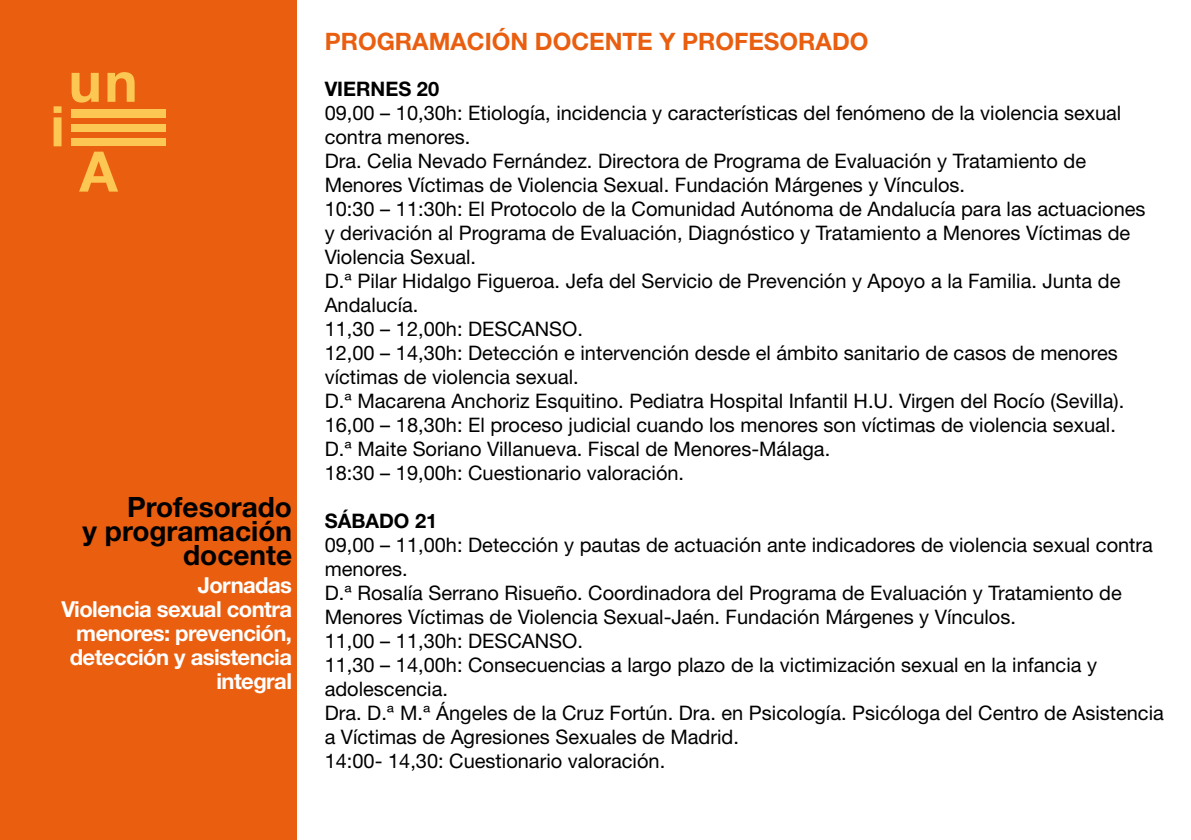
<style>
.page{position:relative;width:1191px;height:840px;background:#fff}
.page>*{position:absolute;margin:0;border:0;box-sizing:border-box;transform-origin:0 0}
.t1{font:700 28px/24px "Helvetica Neue";color:#000;text-align:right}
.t2{font:700 24px "Helvetica Neue";color:#e95e0f}
.t3{font:700 22px/24px "Helvetica Neue";letter-spacing:-.025em;color:#fff;text-align:right}
.t4{font:20px/24px "Helvetica Neue";color:#000}
.t5{font:700 20px "Helvetica Neue";color:#000}
</style>
<div class="page">
<div style="left:0;top:0;width:296px;height:839px;background:#e95e0f"></div>
<svg style="left:72px;top:73px;width:27px;height:29px"></svg>
<svg style="left:107px;top:72px;width:28px;height:30px"></svg>
<svg style="left:54px;top:106px;width:8px;height:40px"></svg>
<svg style="left:79px;top:151px;width:39px;height:40px"></svg>
<div style="left:72px;top:109px;width:94px;height:8px;background:#fcc752"></div>
<div style="left:72px;top:124px;width:94px;height:8px;background:#fcc752"></div>
<div style="left:72px;top:138px;width:94px;height:8px;background:#fcc752"></div>
<h1 class="t1" style="left:83px;top:494px;width:211px">Profesorado<br>y programación docente</h1>
<p class="t3" style="left:61px;top:572px;width:232px">Jornadas<br>Violencia sexual contra menores: prevención, detección y asistencia integral</p>
<p class="t2" style="left:325px;top:27px;width:545px">PROGRAMACIÓN DOCENTE Y PROFESORADO</p>
<p class="t5" style="left:325px;top:76px;width:116px">VIERNES 20</p>
<p class="t4" style="left:325px;top:100px;width:822px">09,00 – 10,30h: Etiología, incidencia y características del fenómeno de la violencia sexual contra menores.<br>Dra. Celia Nevado Fernández. Directora de Programa de Evaluación y Tratamiento de Menores Víctimas de Violencia Sexual. Fundación Márgenes y Vínculos.<br>10:30 – 11:30h: El Protocolo de la Comunidad Autónoma de Andalucía para las actuaciones y derivación al Programa de Evaluación, Diagnóstico y Tratamiento a Menores Víctimas de Violencia Sexual.<br>D.ª Pilar Hidalgo Figueroa. Jefa del Servicio de Prevención y Apoyo a la Familia. Junta de Andalucía.<br>11,30 – 12,00h: DESCANSO.<br>12,00 – 14,30h: Detección e intervención desde el ámbito sanitario de casos de menores víctimas de violencia sexual.<br>D.ª Macarena Anchoriz Esquitino. Pediatra Hospital Infantil H.U. Virgen del Rocío (Sevilla).<br>16,00 – 18,30h: El proceso judicial cuando los menores son víctimas de violencia sexual.<br>D.ª Maite Soriano Villanueva. Fiscal de Menores-Málaga.<br>18:30 – 19,00h: Cuestionario valoración.</p>
<p class="t5" style="left:325px;top:508px;width:114px">SÁBADO 21</p>
<p class="t4" style="left:325px;top:532px;width:840px">09,00 – 11,00h: Detección y pautas de actuación ante indicadores de violencia sexual contra menores.<br>D.ª Rosalía Serrano Risueño. Coordinadora del Programa de Evaluación y Tratamiento de Menores Víctimas de Violencia Sexual-Jaén. Fundación Márgenes y Vínculos.<br>11,00 – 11,30h: DESCANSO.<br>11,30 – 14,00h: Consecuencias a largo plazo de la victimización sexual en la infancia y adolescencia.<br>Dra. D.ª M.ª Ángeles de la Cruz Fortún. Dra. en Psicología. Psicóloga del Centro de Asistencia a Víctimas de Agresiones Sexuales de Madrid.<br>14:00- 14,30: Cuestionario valoración.</p>
</div>
